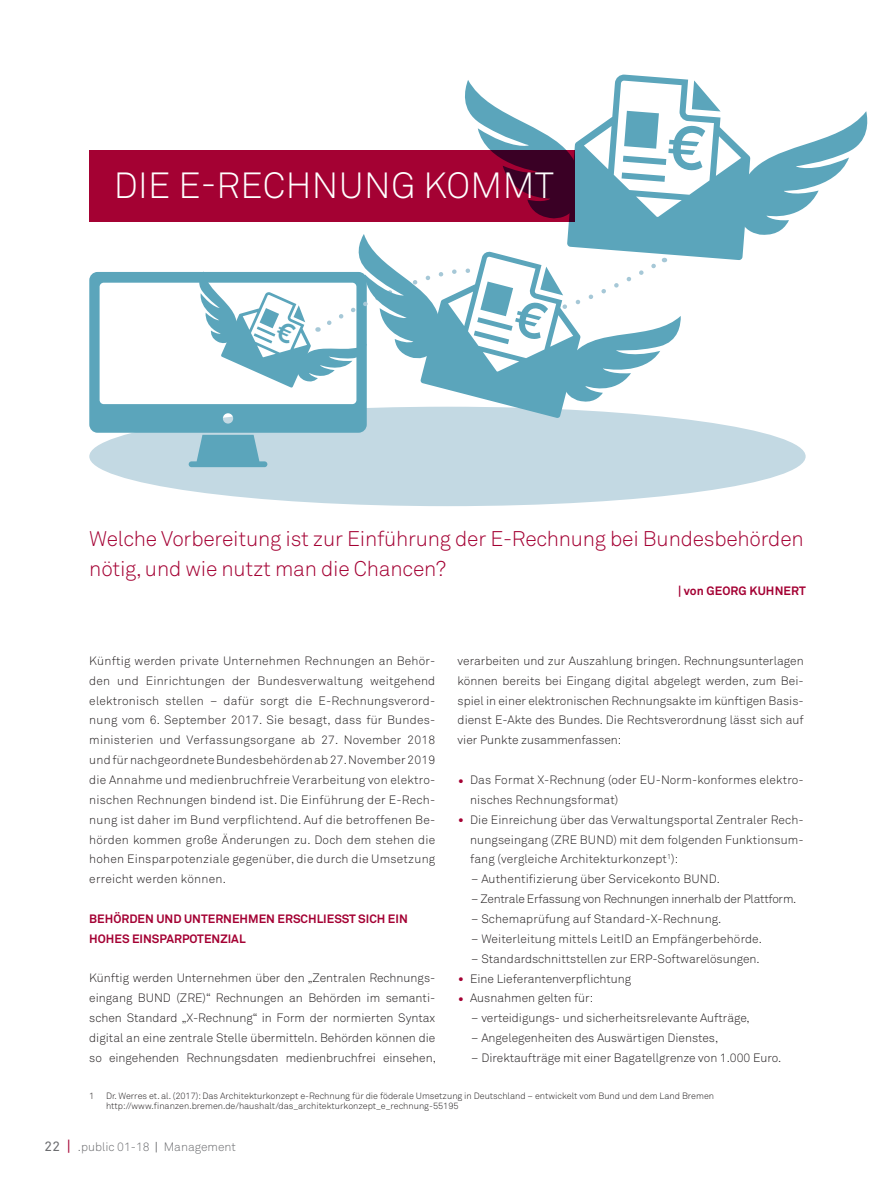
<style>
.page{position:relative;width:893px;height:1191px;background:#fff}
.page>*{position:absolute;margin:0;border:0;box-sizing:border-box;transform-origin:0 0}
.t1{font:300 36px "Akkurat Std";letter-spacing:.01em;color:#fff}
.t2{font:300 21px/29.7px "Akkurat Std";letter-spacing:-.01em;color:#a40133}
.t3{font:300 12px/19.8px "Akkurat Std";color:#231f20;text-align:justify}
.t4{font:700 12px/19.8px "Akkurat Std";color:#a40133}
.t5{font:300 12px "Akkurat Std";letter-spacing:-.02em;color:#231f20}
.t6{font:300 12px "Akkurat Std";color:#6c6d70}
.t7{font:300 9px/10.1px "Akkurat Std";color:#231f20}
.s1{font-size:16.5px;color:#a40133}
.s2{font-weight:400;font-size:13.5px}
.s3{font-weight:400;font-size:15px;color:#a40133}
.s4{font-weight:400}
</style>
<div class="page">
<div style="left:89px;top:407px;width:717px;height:99px;background:#c3d9e3;border-radius:50%"></div>
<div style="left:189px;top:461px;width:78px;height:6px;background:#5ba5bb;border-radius:3px"></div>
<svg style="left:89px;top:272px;width:278px;height:161px"></svg>
<div style="left:89px;top:150px;width:485px;height:72px;background:#a40133"></div>
<svg style="left:196px;top:74px;width:672px;height:344px"></svg>
<h1 class="t1" style="left:114px;top:164px;width:442px">DIE E-RECHNUNG KOMMT</h1>
<h2 class="t2" style="left:89px;top:523px;width:716px">Welche Vorbereitung ist zur Einführung der E-Rechnung bei Bundesbehörden nötig, und wie nutzt man die Chancen?</h2>
<p class="t4" style="left:678px;top:581px;width:129px">| von GEORG KUHNERT</p>
<p class="t3" style="left:89px;top:651px;width:348px">Künftig werden private Unternehmen Rechnungen an Behör&shy;den und Einrichtungen der Bundesverwaltung weitgehend elektronisch stellen – dafür sorgt die E-Rechnungsverord&shy;nung vom 6. September 2017. Sie besagt, dass für Bundes&shy;ministerien und Verfassungsorgane ab 27. November 2018 und für nachgeordnete Bundesbehörden ab 27. November 2019 die Annahme und medienbruchfreie Verarbeitung von elektro&shy;nischen Rechnungen bindend ist. Die Einführung der E-Rech&shy;nung ist daher im Bund verpflichtend. Auf die betroffenen Be&shy;hörden kommen große Änderungen zu. Doch dem stehen die hohen Einsparpotenziale gegenüber, die durch die Umsetzung erreicht werden können.</p>
<p class="t4" style="left:89px;top:908px;width:320px">BEHÖRDEN UND UNTERNEHMEN ERSCHLIESST SICH EIN<br>HOHES EINSPARPOTENZIAL</p>
<p class="t3" style="left:89px;top:968px;width:348px">Künftig werden Unternehmen über den „Zentralen Rechnungs&shy;eingang BUND (ZRE)“ Rechnungen an Behörden im semanti&shy;schen Standard „X-Rechnung“ in Form der normierten Syntax digital an eine zentrale Stelle übermitteln. Behörden können die so eingehenden Rechnungsdaten medienbruchfrei einsehen,</p>
<p class="t3" style="left:458px;top:651px;width:348px">verarbeiten und zur Auszahlung bringen. Rechnungsunterlagen können bereits bei Eingang digital abgelegt werden, zum Bei&shy;spiel in einer elektronischen Rechnungsakte im künftigen Basis&shy;dienst E-Akte des Bundes. Die Rechtsverordnung lässt sich auf vier Punkte zusammenfassen:</p>
<p class="t3" style="left:470px;top:770px;width:335px;text-indent:-12px"><span class="s1">•</span> Das Format X-Rechnung (oder EU-Norm-konformes elektro&shy;nisches Rechnungsformat)</p>
<p class="t3" style="left:470px;top:809px;width:335px;text-indent:-12px"><span class="s1">•</span> Die Einreichung über das Verwaltungsportal Zentraler Rech&shy;nungseingang (ZRE BUND) mit dem folgenden Funktionsum&shy;fang (vergleiche Architekturkonzept<sup>1</sup>):</p>
<p class="t3" style="left:471px;top:869px;width:250px">– Authentifizierung über Servicekonto BUND.</p>
<p class="t5" style="left:471px;top:891px;width:327px">– Zentrale Erfassung von Rechnungen innerhalb der Plattform.</p>
<p class="t3" style="left:471px;top:909px;width:252px">– Schemaprüfung auf Standard-X-Rechnung.</p>
<p class="t3" style="left:471px;top:928px;width:292px">– Weiterleitung mittels LeitID an Empfängerbehörde.</p>
<p class="t3" style="left:471px;top:948px;width:290px">– Standardschnittstellen zur ERP-Softwarelösungen.</p>
<p class="t3" style="left:458px;top:968px;width:175px"><span class="s1">•</span> Eine Lieferantenverpflichtung</p>
<p class="t3" style="left:458px;top:988px;width:137px"><span class="s1">•</span> Ausnahmen gelten für:</p>
<p class="t3" style="left:471px;top:1008px;width:280px">– verteidigungs- und sicherheitsrelevante Aufträge,</p>
<p class="t3" style="left:471px;top:1028px;width:249px">– Angelegenheiten des Auswärtigen Dienstes,</p>
<p class="t3" style="left:471px;top:1047px;width:312px">– Direktaufträge mit einer Bagatellgrenze von 1.000 Euro.</p>
<p class="t7" style="left:89px;top:1090px;width:7px">1</p>
<p class="t7" style="left:106px;top:1090px;width:610px">Dr. Werres et. al. (2017): Das Architekturkonzept e-Rechnung für die föderale Umsetzung in Deutschland – entwickelt vom Bund und dem Land Bremen http://www.finanzen.bremen.de/haushalt/das_architekturkonzept_e_rechnung-55195</p>
<p class="t6" style="left:45px;top:1140px;width:193px"><span class="s2">22</span> <span class="s3">|</span> .public 01-18 <span class="s4">|</span> Management</p>
</div>
